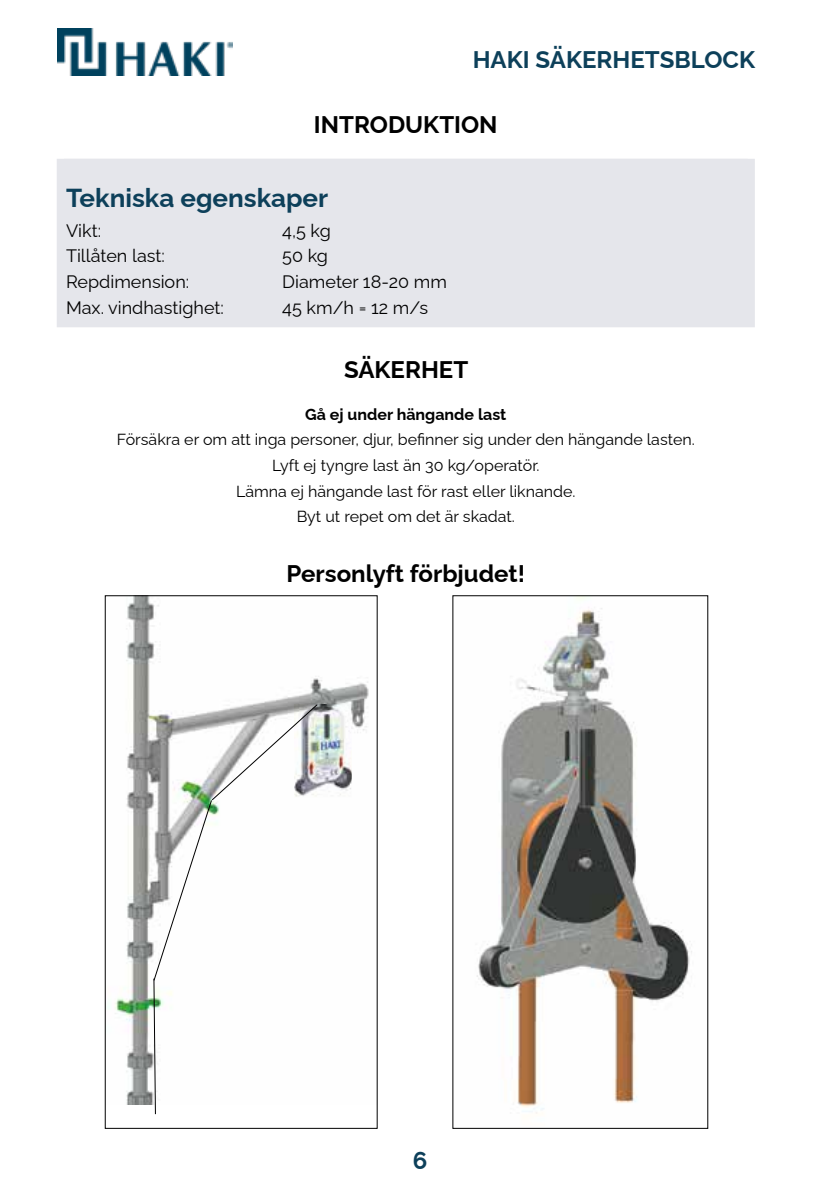
<style>
.page{position:relative;width:840px;height:1191px;background:#fff}
.page>*{position:absolute;margin:0;border:0;box-sizing:border-box;transform-origin:0 0}
.t1{font:700 26px "Raleway";color:#0d405a}
.t2{font:700 24px "Raleway";color:#000}
.t3{font:700 24px "Raleway";color:#0d405a}
.t4{font:18px "Raleway";color:#000}
.t5{font:16px/25.6px "Raleway";color:#000;text-align:center}
.t6{font:700 16px "Raleway";color:#000}
</style>
<div class="page">
<img style="left:57px;top:28px;width:176px;height:48px">
<img style="left:477px;top:597px;width:215px;height:517px">
<img style="left:107px;top:597px;width:262px;height:507px">
<img style="left:318px;top:704px;width:34px;height:93px">
<svg style="left:153px;top:703px;width:165px;height:412px"></svg>
<div style="left:57px;top:159px;width:697px;height:168px;background:#e5e6eb"></div>
<h2 class="t3" style="left:472px;top:40px;width:284px">HAKI SÄKERHETSBLOCK</h2>
<h2 class="t2" style="left:314px;top:105px;width:185px">INTRODUKTION</h2>
<h1 class="t1" style="left:66px;top:177px;width:263px">Tekniska egenskaper</h1>
<p class="t4" style="left:66px;top:216px;width:37px">Vikt:</p>
<p class="t4" style="left:282px;top:216px;width:50px">4,5 kg</p>
<p class="t4" style="left:66px;top:241px;width:100px">Tillåten last:</p>
<p class="t4" style="left:282px;top:241px;width:47px">50 kg</p>
<p class="t4" style="left:66px;top:267px;width:125px">Repdimension:</p>
<p class="t4" style="left:282px;top:267px;width:166px">Diameter 18-20 mm</p>
<p class="t4" style="left:66px;top:293px;width:159px">Max. vindhastighet:</p>
<p class="t4" style="left:282px;top:293px;width:147px">45 km/h = 12 m/s</p>
<h2 class="t2" style="left:344px;top:350px;width:126px">SÄKERHET</h2>
<p class="t6" style="left:305px;top:401px;width:202px">Gå ej under hängande last</p>
<p class="t5" style="left:117px;top:425px;width:579px">Försäkra er om att inga personer, djur, befinner sig under den hängande lasten.<br>Lyft ej tyngre last än 30 kg/operatör.<br>Lämna ej hängande last för rast eller liknande.<br>Byt ut repet om det är skadat.</p>
<h2 class="t2" style="left:286px;top:554px;width:240px">Personlyft förbjudet!</h2>
<h2 class="t3" style="left:412px;top:1141px;width:16px">6</h2>
</div>
